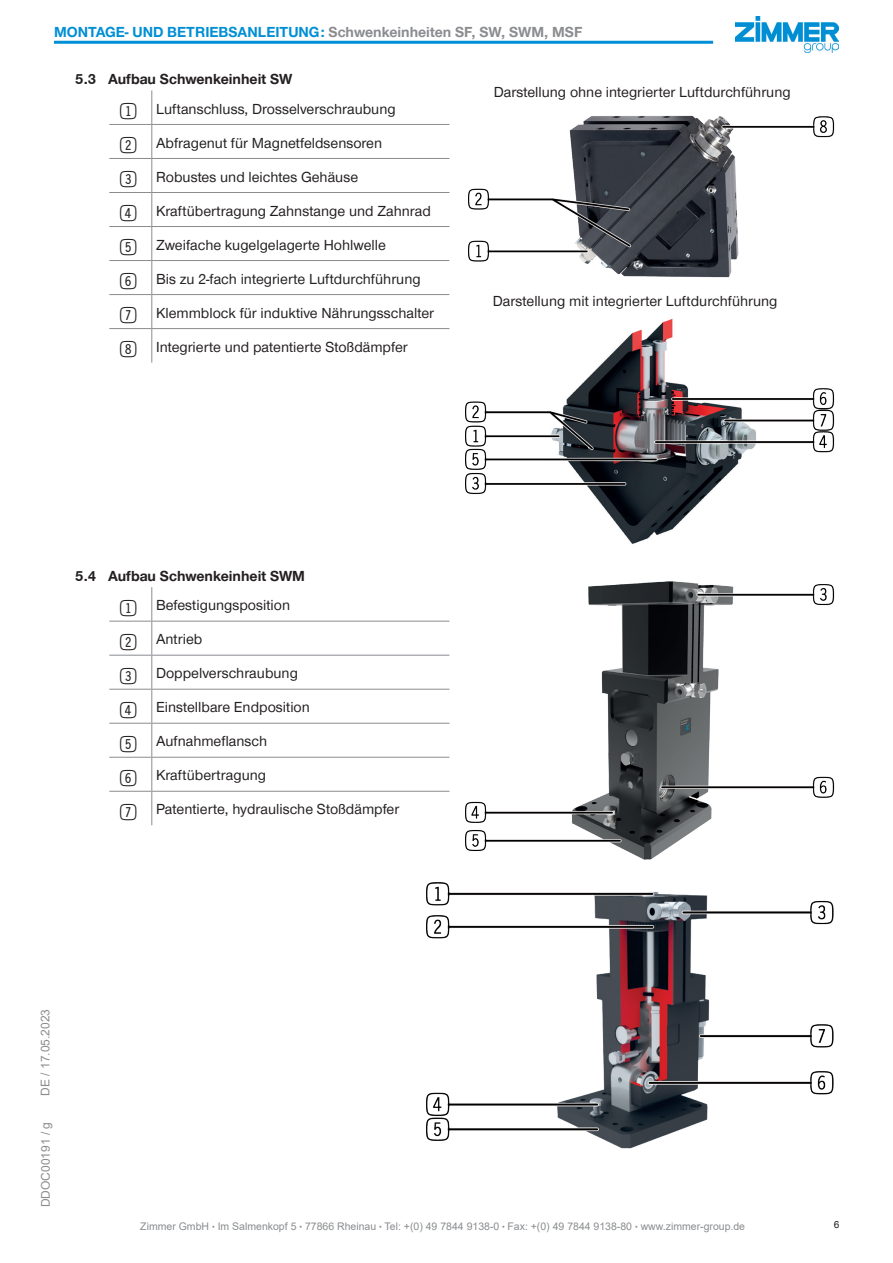
<style>
.page{position:relative;width:893px;height:1263px;background:#fff}
.page>*{position:absolute;margin:0;border:0;box-sizing:border-box;transform-origin:0 0}
.t1{font:27px "Double Digits Super Square";color:#231f20}
.HHT_-_Standard_Text{font:15px "Zimmer Group Sans";color:#231f20}
.HHT_-_A4_-_Text_1_10{font:15px "Zimmer Group Sans";color:#231f20}
.t2{font:700 15px "Zimmer Group Sans";color:#008fd5}
.HHT_-_A4_-Überschrif{font:700 15px "Zimmer Group Sans";color:#231f20}
.t3{font:12px "Arial";color:#8a8c8f}
.t4{font:10.5px "Arial";color:#8a8c8f}
.t5{font:10.5px "Zimmer Group Sans";color:#231f20}
.s1{color:#8a8c8f}
</style>
<div class="page">
<img style="left:735px;top:17px;width:104px;height:36px">
<hr style="left:54px;top:41px;width:659px;height:3px;background:#008fd5">
<hr style="left:151px;top:90px;width:1px;height:34px;background:#8a8c8f">
<hr style="left:109px;top:124px;width:43px;height:1px;background:#8a8c8f">
<hr style="left:152px;top:124px;width:297px;height:1px;background:#8a8c8f">
<hr style="left:151px;top:125px;width:1px;height:33px;background:#8a8c8f">
<hr style="left:109px;top:158px;width:43px;height:1px;background:#8a8c8f">
<hr style="left:152px;top:158px;width:297px;height:1px;background:#8a8c8f">
<hr style="left:151px;top:159px;width:1px;height:33px;background:#8a8c8f">
<hr style="left:109px;top:192px;width:43px;height:1px;background:#8a8c8f">
<hr style="left:152px;top:192px;width:297px;height:1px;background:#8a8c8f">
<hr style="left:151px;top:193px;width:1px;height:33px;background:#8a8c8f">
<hr style="left:109px;top:226px;width:43px;height:1px;background:#8a8c8f">
<hr style="left:152px;top:226px;width:297px;height:1px;background:#8a8c8f">
<hr style="left:151px;top:227px;width:1px;height:33px;background:#8a8c8f">
<hr style="left:109px;top:260px;width:43px;height:1px;background:#8a8c8f">
<hr style="left:152px;top:260px;width:297px;height:1px;background:#8a8c8f">
<hr style="left:151px;top:261px;width:1px;height:33px;background:#8a8c8f">
<hr style="left:109px;top:294px;width:43px;height:1px;background:#8a8c8f">
<hr style="left:152px;top:294px;width:297px;height:1px;background:#8a8c8f">
<hr style="left:151px;top:295px;width:1px;height:33px;background:#8a8c8f">
<hr style="left:109px;top:328px;width:43px;height:1px;background:#8a8c8f">
<hr style="left:152px;top:328px;width:297px;height:1px;background:#8a8c8f">
<hr style="left:151px;top:329px;width:1px;height:34px;background:#8a8c8f">
<hr style="left:151px;top:587px;width:1px;height:34px;background:#8a8c8f">
<hr style="left:109px;top:621px;width:43px;height:1px;background:#8a8c8f">
<hr style="left:152px;top:621px;width:297px;height:1px;background:#8a8c8f">
<hr style="left:151px;top:621px;width:1px;height:34px;background:#8a8c8f">
<hr style="left:109px;top:655px;width:43px;height:1px;background:#8a8c8f">
<hr style="left:152px;top:655px;width:297px;height:1px;background:#8a8c8f">
<hr style="left:151px;top:655px;width:1px;height:34px;background:#8a8c8f">
<hr style="left:109px;top:689px;width:43px;height:1px;background:#8a8c8f">
<hr style="left:152px;top:689px;width:297px;height:1px;background:#8a8c8f">
<hr style="left:151px;top:689px;width:1px;height:34px;background:#8a8c8f">
<hr style="left:109px;top:723px;width:43px;height:1px;background:#8a8c8f">
<hr style="left:152px;top:723px;width:297px;height:1px;background:#8a8c8f">
<hr style="left:151px;top:723px;width:1px;height:34px;background:#8a8c8f">
<hr style="left:109px;top:757px;width:43px;height:1px;background:#8a8c8f">
<hr style="left:152px;top:757px;width:297px;height:1px;background:#8a8c8f">
<hr style="left:151px;top:758px;width:1px;height:33px;background:#8a8c8f">
<hr style="left:109px;top:791px;width:43px;height:1px;background:#8a8c8f">
<hr style="left:152px;top:791px;width:297px;height:1px;background:#8a8c8f">
<hr style="left:151px;top:792px;width:1px;height:33px;background:#8a8c8f">
<img style="left:468px;top:115px;width:367px;height:163px">
<img style="left:466px;top:319px;width:369px;height:225px">
<img style="left:466px;top:581px;width:369px;height:279px">
<img style="left:426px;top:882px;width:408px;height:267px">
<p class="t2" style="left:54px;top:21px;width:530px">MONTAGE- UND BETRIEBSANLEITUNG: <span class="s1">Schwenkeinheiten SF, SW, SWM, MSF</span></p>
<p class="HHT_-_A4_-Überschrif" style="left:75px;top:69px;width:219px">5.3 Aufbau Schwenkeinheit SW</p>
<p class="t1" style="left:120px;top:100px;width:23px">1</p>
<p class="HHT_-_Standard_Text" style="left:156px;top:99px;width:241px">Luftanschluss, Drosselverschraubung</p>
<p class="t1" style="left:120px;top:134px;width:23px">2</p>
<p class="HHT_-_Standard_Text" style="left:156px;top:133px;width:228px">Abfragenut für Magnetfeldsensoren</p>
<p class="t1" style="left:120px;top:168px;width:23px">3</p>
<p class="HHT_-_Standard_Text" style="left:156px;top:167px;width:204px">Robustes und leichtes Gehäuse</p>
<p class="t1" style="left:120px;top:202px;width:23px">4</p>
<p class="HHT_-_Standard_Text" style="left:156px;top:201px;width:276px">Kraftübertragung Zahnstange und Zahnrad</p>
<p class="t1" style="left:120px;top:236px;width:23px">5</p>
<p class="HHT_-_Standard_Text" style="left:156px;top:235px;width:231px">Zweifache kugelgelagerte Hohlwelle</p>
<p class="t1" style="left:120px;top:270px;width:23px">6</p>
<p class="HHT_-_Standard_Text" style="left:156px;top:269px;width:266px">Bis zu 2-fach integrierte Luftdurchführung</p>
<p class="t1" style="left:120px;top:304px;width:23px">7</p>
<p class="HHT_-_Standard_Text" style="left:156px;top:303px;width:279px">Klemmblock für induktive Nährungsschalter</p>
<p class="t1" style="left:120px;top:338px;width:23px">8</p>
<p class="HHT_-_Standard_Text" style="left:156px;top:337px;width:253px">Integrierte und patentierte Stoßdämpfer</p>
<p class="HHT_-_A4_-_Text_1_10" style="left:494px;top:82px;width:299px">Darstellung ohne integrierter Luftdurchführung</p>
<p class="HHT_-_A4_-_Text_1_10" style="left:493px;top:291px;width:286px">Darstellung mit integrierter Luftdurchführung</p>
<p class="HHT_-_A4_-Überschrif" style="left:75px;top:566px;width:231px">5.4 Aufbau Schwenkeinheit SWM</p>
<p class="t1" style="left:120px;top:596px;width:23px">1</p>
<p class="HHT_-_Standard_Text" style="left:156px;top:595px;width:136px">Befestigungsposition</p>
<p class="t1" style="left:120px;top:630px;width:23px">2</p>
<p class="HHT_-_Standard_Text" style="left:156px;top:629px;width:48px">Antrieb</p>
<p class="t1" style="left:120px;top:664px;width:23px">3</p>
<p class="HHT_-_Standard_Text" style="left:156px;top:663px;width:143px">Doppelverschraubung</p>
<p class="t1" style="left:120px;top:698px;width:23px">4</p>
<p class="HHT_-_Standard_Text" style="left:156px;top:697px;width:155px">Einstellbare Endposition</p>
<p class="t1" style="left:120px;top:732px;width:23px">5</p>
<p class="HHT_-_Standard_Text" style="left:156px;top:731px;width:113px">Aufnahmeflansch</p>
<p class="t1" style="left:120px;top:766px;width:23px">6</p>
<p class="HHT_-_Standard_Text" style="left:156px;top:765px;width:112px">Kraftübertragung</p>
<p class="t1" style="left:120px;top:801px;width:23px">7</p>
<p class="HHT_-_Standard_Text" style="left:156px;top:799px;width:245px">Patentierte, hydraulische Stoßdämpfer</p>
<p class="t3" style="left:37px;top:1096px;width:88px;rotate:-90deg">DE / 17.05.2023</p>
<p class="t3" style="left:37px;top:1207px;width:87px;rotate:-90deg">DDOC00191 / g</p>
<p class="t4" style="left:140px;top:1219px;width:606px">Zimmer GmbH <sup>●</sup> Im Salmenkopf 5 <sup>●</sup> 77866 Rheinau <sup>●</sup> Tel: +(0) 49 7844 9138-0 <sup>●</sup> Fax: +(0) 49 7844 9138-80 <sup>●</sup> www.zimmer-group.de</p>
<p class="t5" style="left:834px;top:1217px;width:7px">6</p>
</div>
